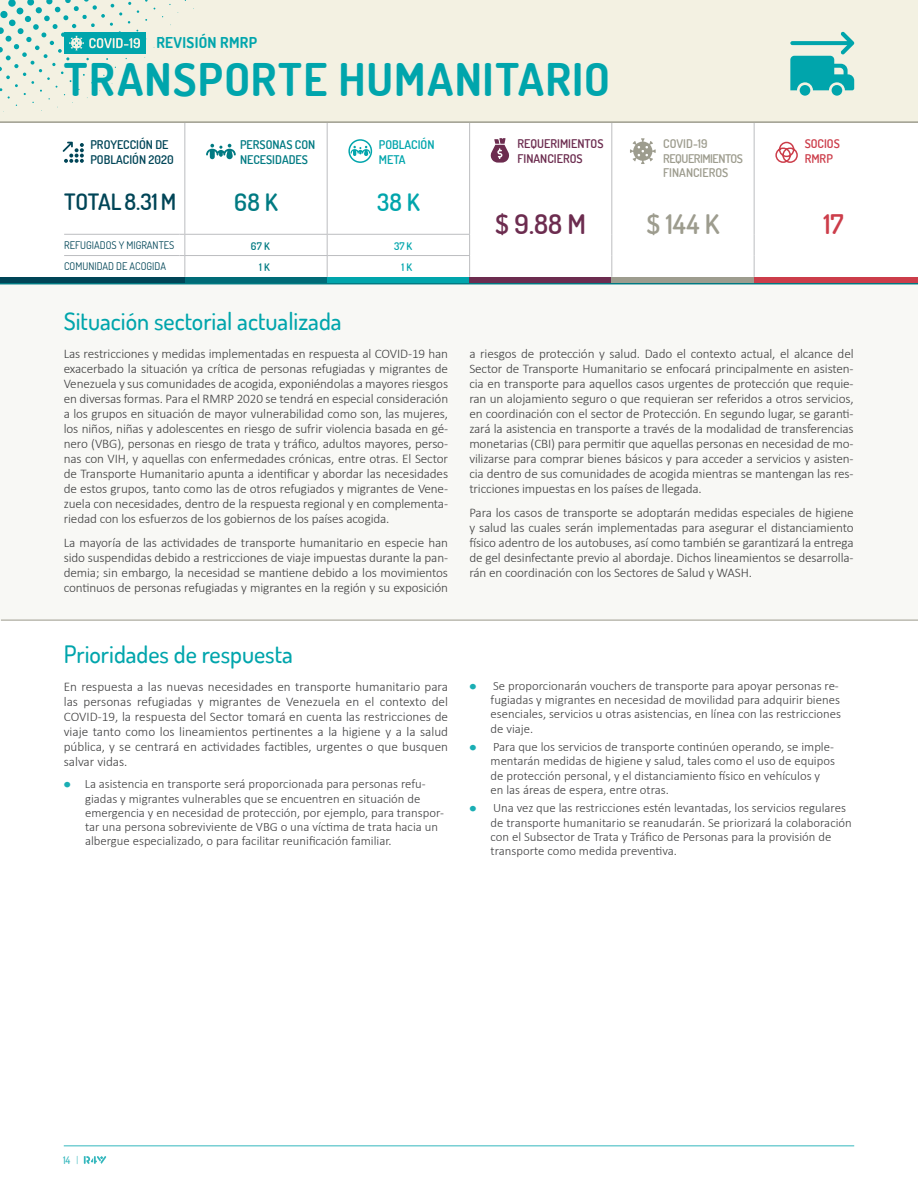
<style>
.page{position:relative;width:918px;height:1188px;background:#fff}
.page>*{position:absolute;margin:0;border:0;box-sizing:border-box;transform-origin:0 0}
.TIT_SECTOR{font:700 45px "Dosis";letter-spacing:.03em;color:#00a5ac}
.TOTAL-financial{font:600 27px "Dosis";color:#6c2c4f}
.TOTAL-financial-2{font:600 27px "Dosis";color:#9d9c8e}
.TOTAL-partners{font:600 27px "Dosis";color:#cc3d4a}
.TITULO{font:500 24px "Dosis";color:#00a5ac}
.TITULO_2do_sin_FILET{font:500 24px "Dosis";color:#00a5ac}
.TOTAL-PNeed{font:600 24px "Dosis";color:#007a82}
.TOTAL-PTargeted{font:600 24px "Dosis";color:#00a5ac}
.TOTAL-population{font:600 22.5px "Dosis";letter-spacing:-.015em;color:#004557}
.t1{font:700 15px "Dosis";letter-spacing:.02em;color:#00a5ac}
.Parrafo{font:300 13.2px/15px "Calibri";letter-spacing:-.01em;color:#3e3e3f;text-align:justify}
.t2{font:300 12.75px/14.2px "Calibri";color:#3e3e3f}
.t3{font:600 12px/14.4px "Dosis";color:#9d9c8e}
.t4{font:600 12px/14.4px "Dosis";color:#6c2c4f}
.t5{font:600 12px/14.4px "Dosis";color:#004557}
.t6{font:600 12px/14.4px "Dosis";color:#007a82}
.t7{font:600 12px/14.4px "Dosis";color:#00a5ac}
.t8{font:600 12px/14.4px "Dosis";color:#cc3d4a}
.KF_population{font:10.5px "Dosis";color:#004557}
.KF_PeopleNeed{font:600 10.5px "Dosis";color:#007a82}
.KF_PeopleTargeted{font:600 10.5px "Dosis";color:#00a5ac}
.t9{font:500 10.5px "Dosis";color:#33b7bd}
.s1{font-family:"Dosis";font-weight:800;font-size:21px;color:#1aaeb4}
</style>
<div class="page">
<div style="left:0;top:280px;width:918px;height:340px;background:#f8f8f5"></div>
<hr style="left:1px;top:620px;width:917px;height:1px;background:#9d9c8e">
<div style="left:0;top:0;width:918px;height:122px;background:#f3f1e2"></div>
<hr style="left:0;top:121px;width:918px;height:2px;background:#9d9c8e">
<hr style="left:0;top:283px;width:918px;height:1px;background:#007a82">
<div style="left:0;top:277px;width:185px;height:6px;background:#004557"></div>
<div style="left:185px;top:277px;width:142px;height:6px;background:#006b77"></div>
<div style="left:327px;top:277px;width:143px;height:6px;background:#00a5ac"></div>
<div style="left:470px;top:277px;width:142px;height:6px;background:#6c2c4f"></div>
<div style="left:612px;top:277px;width:142px;height:6px;background:#9d9c8e"></div>
<div style="left:754px;top:277px;width:164px;height:6px;background:#cc3d4a"></div>
<svg style="left:63px;top:142px;width:21px;height:21px"></svg>
<svg style="left:206px;top:144px;width:30px;height:15px"></svg>
<svg style="left:490px;top:138px;width:19px;height:25px"></svg>
<svg style="left:775px;top:141px;width:23px;height:22px"></svg>
<div style="left:348px;top:139px;width:24px;height:24px;border:1px solid #00a5ac;border-radius:50%"></div>
<svg style="left:351px;top:146px;width:19px;height:10px"></svg>
<svg style="left:630px;top:138px;width:26px;height:26px"></svg>
<svg style="left:0;top:0;width:148px;height:111px"></svg>
<hr style="left:184px;top:123px;width:1px;height:40px;background:#bcbdc0">
<hr style="left:327px;top:123px;width:1px;height:40px;background:#bcbdc0">
<hr style="left:469px;top:123px;width:1px;height:40px;background:#bcbdc0">
<hr style="left:611px;top:123px;width:1px;height:40px;background:#bcbdc0">
<hr style="left:754px;top:123px;width:1px;height:40px;background:#bcbdc0">
<hr style="left:184px;top:163px;width:1px;height:71px;background:#bcbdc0">
<hr style="left:327px;top:163px;width:1px;height:71px;background:#bcbdc0">
<hr style="left:469px;top:163px;width:1px;height:71px;background:#bcbdc0">
<hr style="left:611px;top:163px;width:1px;height:71px;background:#bcbdc0">
<hr style="left:754px;top:163px;width:1px;height:71px;background:#bcbdc0">
<hr style="left:64px;top:234px;width:115px;height:1px;background:#bcbdc0">
<hr style="left:185px;top:234px;width:142px;height:1px;background:#bcbdc0">
<hr style="left:327px;top:234px;width:143px;height:1px;background:#bcbdc0">
<hr style="left:64px;top:255px;width:115px;height:1px;background:#bcbdc0">
<hr style="left:185px;top:255px;width:142px;height:1px;background:#bcbdc0">
<svg style="left:179px;top:234px;width:6px;height:43px"></svg>
<hr style="left:327px;top:255px;width:143px;height:1px;background:#bcbdc0">
<svg style="left:327px;top:235px;width:1px;height:42px"></svg>
<svg style="left:469px;top:235px;width:1px;height:42px"></svg>
<svg style="left:611px;top:234px;width:1px;height:43px"></svg>
<svg style="left:754px;top:234px;width:1px;height:43px"></svg>
<hr style="left:64px;top:1145px;width:790px;height:1px;background:#33b7bd">
<svg style="left:84px;top:1156px;width:22px;height:8px"></svg>
<svg style="left:790px;top:32px;width:64px;height:64px"></svg>
<p class="t1" style="left:156px;top:33px;width:102px">REVISIÓN RMRP</p>
<p class="TIT_SECTOR" style="left:64px;top:50px;width:548px">TRANSPORTE HUMANITARIO</p>
<p class="t5" style="left:90px;top:138px;width:85px">PROYECCIÓN DE<br>POBLACIÓN 2020</p>
<p class="t6" style="left:240px;top:138px;width:77px">PERSONAS CON<br>NECESIDADES</p>
<p class="t7" style="left:379px;top:138px;width:57px">POBLACIÓN<br>META</p>
<p class="TOTAL-population" style="left:64px;top:187px;width:114px">TOTAL 8.31 M</p>
<p class="TOTAL-PNeed" style="left:234px;top:186px;width:45px">68 K</p>
<p class="TOTAL-PTargeted" style="left:377px;top:186px;width:44px">38 K</p>
<p class="t4" style="left:518px;top:136px;width:87px">REQUERIMIENTOS<br>FINANCIEROS</p>
<p class="t3" style="left:663px;top:136px;width:81px">COVID-19<br>REQUERIMIENTOS<br>FINANCIEROS</p>
<p class="t8" style="left:805px;top:136px;width:37px">SOCIOS<br>RMRP</p>
<p class="KF_population" style="left:64px;top:238px;width:112px">REFUGIADOS Y MIGRANTES</p>
<p class="KF_PeopleNeed" style="left:251px;top:239px;width:21px">67 K</p>
<p class="KF_PeopleTargeted" style="left:394px;top:239px;width:20px">37 K</p>
<p class="KF_population" style="left:64px;top:260px;width:103px">COMUNIDAD DE ACOGIDA</p>
<p class="KF_PeopleNeed" style="left:259px;top:260px;width:12px">1 K</p>
<p class="KF_PeopleTargeted" style="left:402px;top:260px;width:12px">1 K</p>
<p class="TITULO" style="left:64px;top:306px;width:279px">Situación sectorial actualizada</p>
<p class="Parrafo" style="left:64px;top:346px;width:386px">Las restricciones y medidas implementadas en respuesta al COVID-19 han exacerbado la situación ya crítica de personas refugiadas y migrantes de Venezuela y sus comunidades de acogida, exponiéndolas a mayores riesgos en diversas formas. Para el RMRP 2020 se tendrá en especial consideración a los grupos en situación de mayor vulnerabilidad como son, las mujeres, los niños, niñas y adolescentes en riesgo de sufrir violencia basada en gé&shy;nero (VBG), personas en riesgo de trata y tráfico, adultos mayores, perso&shy;nas con VIH, y aquellas con enfermedades crónicas, entre otras. El Sector de Transporte Humanitario apunta a identificar y abordar las necesidades de estos grupos, tanto como las de otros refugiados y migrantes de Vene&shy;zuela con necesidades, dentro de la respuesta regional y en complementa&shy;riedad con los esfuerzos de los gobiernos de los países acogida.</p>
<p class="Parrafo" style="left:64px;top:535px;width:386px">La mayoría de las actividades de transporte humanitario en especie han sido suspendidas debido a restricciones de viaje impuestas durante la pan&shy;demia; sin embargo, la necesidad se mantiene debido a los movimientos continuos de personas refugiadas y migrantes en la región y su exposición</p>
<p class="TITULO_2do_sin_FILET" style="left:64px;top:638px;width:231px">Prioridades de respuesta</p>
<p class="Parrafo" style="left:64px;top:679px;width:386px">En respuesta a las nuevas necesidades en transporte humanitario para las personas refugiadas y migrantes de Venezuela en el contexto del COVID-19, la respuesta del Sector tomará en cuenta las restricciones de viaje tanto como los lineamientos pertinentes a la higiene y a la salud pública, y se centrará en actividades factibles, urgentes o que busquen salvar vidas.</p>
<p class="t2" style="left:85px;top:777px;width:360px;text-indent:-21px"><span class="s1">•</span> La asistencia en transporte será proporcionada para personas refu&shy;giadas y migrantes vulnerables que se encuentren en situación de emergencia y en necesidad de protección, por ejemplo, para transpor&shy;tar una persona sobreviviente de VBG o una víctima de trata hacia un albergue especializado, o para facilitar reunificación familiar.</p>
<p class="TOTAL-financial" style="left:495px;top:206px;width:92px">$ 9.88 M</p>
<p class="TOTAL-financial-2" style="left:646px;top:206px;width:75px">$ 144 K</p>
<p class="TOTAL-partners" style="left:823px;top:206px;width:22px">17</p>
<p class="Parrafo" style="left:469px;top:346px;width:386px">a riesgos de protección y salud. Dado el contexto actual, el alcance del Sector de Transporte Humanitario se enfocará principalmente en asisten&shy;cia en transporte para aquellos casos urgentes de protección que requie&shy;ran un alojamiento seguro o que requieran ser referidos a otros servicios, en coordinación con el sector de Protección. En segundo lugar, se garanti&shy;zará la asistencia en transporte a través de la modalidad de transferencias monetarias (CBI) para permitir que aquellas personas en necesidad de mo&shy;vilizarse para comprar bienes básicos y para acceder a servicios y asisten&shy;cia dentro de sus comunidades de acogida mientras se mantengan las res&shy;tricciones impuestas en los países de llegada.</p>
<p class="Parrafo" style="left:469px;top:505px;width:386px">Para los casos de transporte se adoptarán medidas especiales de higiene y salud las cuales serán implementadas para asegurar el distanciamiento físico adentro de los autobuses, así como también se garantizará la entrega de gel desinfectante previo al abordaje. Dichos lineamientos se desarrolla&shy;rán en coordinación con los Sectores de Salud y WASH.</p>
<p class="t2" style="left:491px;top:678px;width:352px;text-indent:-21px"><span class="s1">•</span> Se proporcionarán vouchers de transporte para apoyar personas re&shy;fugiadas y migrantes en necesidad de movilidad para adquirir bienes esenciales, servicios u otras asistencias, en línea con las restricciones de viaje.</p>
<p class="t2" style="left:491px;top:740px;width:346px;text-indent:-21px"><span class="s1">•</span> Para que los servicios de transporte continúen operando, se imple&shy;mentarán medidas de higiene y salud, tales como el uso de equipos de protección personal, y el distanciamiento físico en vehículos y en las áreas de espera, entre otras.</p>
<p class="t2" style="left:491px;top:801px;width:363px;text-indent:-21px"><span class="s1">•</span> Una vez que las restricciones estén levantadas, los servicios regulares de transporte humanitario se reanudarán. Se priorizará la colaboración con el Subsector de Trata y Tráfico de Personas para la provisión de transporte como medida preventiva.</p>
<p class="t9" style="left:63px;top:1153px;width:9px">14</p>
</div>
